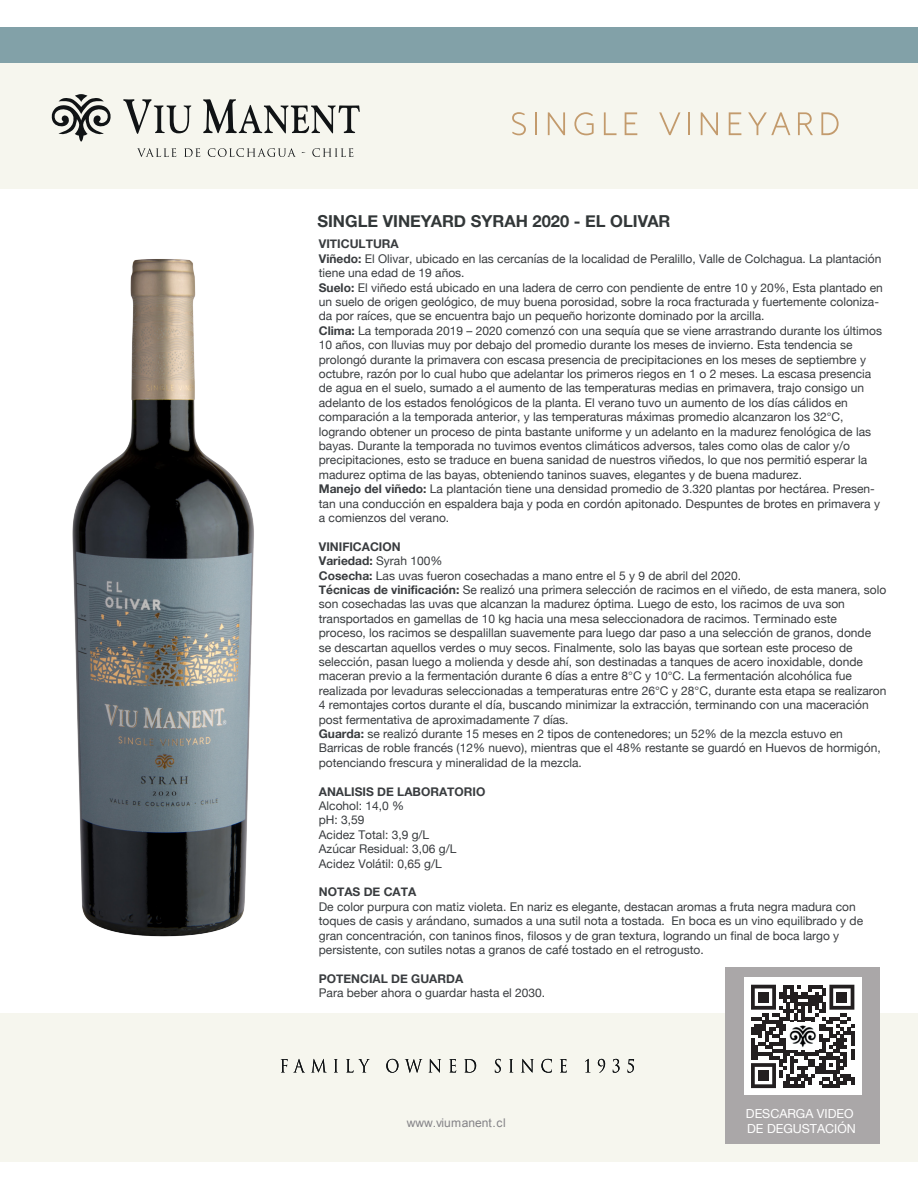
<style>
.page{position:relative;width:918px;height:1188px;background:#fff}
.page>*{position:absolute;margin:0;border:0;box-sizing:border-box;transform-origin:0 0}
.t1{font:700 16.5px "Helvetica Neue";color:#323738}
.t2{font:12.45px/15px "Helvetica Neue";color:#fff}
.t3{font:12px/14.4px "Helvetica Neue";color:#393c3f}
.t4{font:700 12px "Helvetica Neue";color:#393c3f}
.t5{font:12px "Arial";color:#848387}
.s1{font-weight:700}
</style>
<div class="page">
<img style="left:72px;top:259px;width:182px;height:678px">
<div style="left:0;top:64px;width:918px;height:125px;background:#f6f6ee"></div>
<div style="left:0;top:1013px;width:918px;height:148px;background:#f6f6ee"></div>
<svg style="left:51px;top:94px;width:60px;height:48px"></svg>
<svg style="left:123px;top:99px;width:68px;height:35px"></svg>
<svg style="left:203px;top:99px;width:157px;height:34px"></svg>
<svg style="left:137px;top:148px;width:39px;height:9px"></svg>
<svg style="left:184px;top:148px;width:16px;height:9px"></svg>
<svg style="left:208px;top:148px;width:88px;height:9px"></svg>
<svg style="left:312px;top:148px;width:41px;height:9px"></svg>
<svg style="left:281px;top:1059px;width:23px;height:13px"></svg>
<svg style="left:312px;top:1059px;width:14px;height:13px"></svg>
<svg style="left:334px;top:1059px;width:4px;height:13px"></svg>
<svg style="left:346px;top:1059px;width:24px;height:14px"></svg>
<svg style="left:386px;top:1059px;width:12px;height:14px"></svg>
<svg style="left:405px;top:1059px;width:17px;height:14px"></svg>
<svg style="left:429px;top:1059px;width:12px;height:14px"></svg>
<svg style="left:449px;top:1059px;width:7px;height:14px"></svg>
<svg style="left:464px;top:1059px;width:12px;height:14px"></svg>
<svg style="left:495px;top:1059px;width:6px;height:14px"></svg>
<svg style="left:509px;top:1059px;width:4px;height:13px"></svg>
<svg style="left:521px;top:1059px;width:13px;height:14px"></svg>
<svg style="left:541px;top:1059px;width:11px;height:14px"></svg>
<svg style="left:560px;top:1059px;width:7px;height:14px"></svg>
<svg style="left:585px;top:1059px;width:4px;height:13px"></svg>
<svg style="left:598px;top:1059px;width:7px;height:14px"></svg>
<svg style="left:613px;top:1059px;width:7px;height:14px"></svg>
<svg style="left:628px;top:1059px;width:6px;height:14px"></svg>
<div style="left:1px;top:27px;width:917px;height:36px;background:#82a1a8"></div>
<svg style="left:512px;top:112px;width:14px;height:23px"></svg>
<hr style="left:535px;top:112px;width:2px;height:23px;background:#c39b6d">
<svg style="left:548px;top:112px;width:17px;height:23px"></svg>
<svg style="left:574px;top:112px;width:20px;height:23px"></svg>
<svg style="left:604px;top:112px;width:13px;height:23px"></svg>
<svg style="left:625px;top:112px;width:12px;height:23px"></svg>
<svg style="left:659px;top:112px;width:21px;height:23px"></svg>
<hr style="left:688px;top:112px;width:2px;height:23px;background:#c39b6d">
<svg style="left:701px;top:112px;width:17px;height:23px"></svg>
<svg style="left:729px;top:112px;width:12px;height:23px"></svg>
<svg style="left:748px;top:112px;width:42px;height:23px"></svg>
<svg style="left:798px;top:112px;width:15px;height:23px"></svg>
<svg style="left:821px;top:112px;width:18px;height:23px"></svg>
<div style="left:726px;top:967px;width:154px;height:176px;background:#aaa7a8"></div>
<div style="left:744px;top:978px;width:118px;height:117px;background:#fff"></div>
<svg style="left:751px;top:985px;width:103px;height:103px"></svg>
<div style="left:758px;top:992px;width:11px;height:11px;background:#231f20"></div>
<div style="left:837px;top:992px;width:10px;height:11px;background:#231f20"></div>
<div style="left:758px;top:1070px;width:11px;height:11px;background:#231f20"></div>
<img style="left:787px;top:1023px;width:32px;height:27px">
<h1 class="t1" style="left:317px;top:208px;width:355px">SINGLE VINEYARD SYRAH 2020 - EL OLIVAR</h1>
<p class="t3" style="left:319px;top:238px;width:566px"><span class="s1">VITICULTURA<br>Viñedo:</span> El Olivar, ubicado en las cercanías de la localidad de Peralillo, Valle de Colchagua. La plantación tiene una edad de 19 años.<br><span class="s1">Suelo:</span> El viñedo está ubicado en una ladera de cerro con pendiente de entre 10 y 20%, Esta plantado en un suelo de origen geológico, de muy buena porosidad, sobre la roca fracturada y fuertemente coloniza&shy;da por raíces, que se encuentra bajo un pequeño horizonte dominado por la arcilla.<br><span class="s1">Clima:</span> La temporada 2019 – 2020 comenzó con una sequía que se viene arrastrando durante los últimos 10 años, con lluvias muy por debajo del promedio durante los meses de invierno. Esta tendencia se prolongó durante la primavera con escasa presencia de precipitaciones en los meses de septiembre y octubre, razón por lo cual hubo que adelantar los primeros riegos en 1 o 2 meses. La escasa presencia de agua en el suelo, sumado a el aumento de las temperaturas medias en primavera, trajo consigo un adelanto de los estados fenológicos de la planta. El verano tuvo un aumento de los días cálidos en comparación a la temporada anterior, y las temperaturas máximas promedio alcanzaron los 32°C, logrando obtener un proceso de pinta bastante uniforme y un adelanto en la madurez fenológica de las bayas. Durante la temporada no tuvimos eventos climáticos adversos, tales como olas de calor y/o precipitaciones, esto se traduce en buena sanidad de nuestros viñedos, lo que nos permitió esperar la madurez optima de las bayas, obteniendo taninos suaves, elegantes y de buena madurez.<br><span class="s1">Manejo del viñedo:</span> La plantación tiene una densidad promedio de 3.320 plantas por hectárea. Presen&shy;tan una conducción en espaldera baja y poda en cordón apitonado. Despuntes de brotes en primavera y a comienzos del verano.</p>
<p class="t3" style="left:319px;top:540px;width:569px"><span class="s1">VINIFICACION<br>Variedad:</span> Syrah 100%<br><span class="s1">Cosecha:</span> Las uvas fueron cosechadas a mano entre el 5 y 9 de abril del 2020.<br><span class="s1">Técnicas de vinificación:</span> Se realizó una primera selección de racimos en el viñedo, de esta manera, solo son cosechadas las uvas que alcanzan la madurez óptima. Luego de esto, los racimos de uva son transportados en gamellas de 10 kg hacia una mesa seleccionadora de racimos. Terminado este proceso, los racimos se despalillan suavemente para luego dar paso a una selección de granos, donde se descartan aquellos verdes o muy secos. Finalmente, solo las bayas que sortean este proceso de selección, pasan luego a molienda y desde ahí, son destinadas a tanques de acero inoxidable, donde maceran previo a la fermentación durante 6 días a entre 8°C y 10°C. La fermentación alcohólica fue realizada por levaduras seleccionadas a temperaturas entre 26°C y 28°C, durante esta etapa se realizaron 4 remontajes cortos durante el día, buscando minimizar la extracción, terminando con una maceración post fermentativa de aproximadamente 7 días.<br><span class="s1">Guarda:</span> se realizó durante 15 meses en 2 tipos de contenedores; un 52% de la mezcla estuvo en Barricas de roble francés (12% nuevo), mientras que el 48% restante se guardó en Huevos de hormigón, potenciando frescura y mineralidad de la mezcla.</p>
<p class="t4" style="left:319px;top:782px;width:168px">ANALISIS DE LABORATORIO</p>
<p class="t3" style="left:319px;top:799px;width:139px">Alcohol: 14,0 %<br>pH: 3,59<br>Acidez Total: 3,9 g/L<br>Azúcar Residual: 3,06 g/L<br>Acidez Volátil: 0,65 g/L</p>
<p class="t4" style="left:319px;top:883px;width:99px">NOTAS DE CATA</p>
<p class="t3" style="left:319px;top:900px;width:546px">De color purpura con matiz violeta. En nariz es elegante, destacan aromas a fruta negra madura con toques de casis y arándano, sumados a una sutil nota a tostada. En boca es un vino equilibrado y de gran concentración, con taninos finos, filosos y de gran textura, logrando un final de boca largo y persistente, con sutiles notas a granos de café tostado en el retrogusto.</p>
<p class="t4" style="left:319px;top:969px;width:146px">POTENCIAL DE GUARDA</p>
<p class="t3" style="left:319px;top:986px;width:228px">Para beber ahora o guardar hasta el 2030.</p>
<p class="t5" style="left:407px;top:1115px;width:101px">www.viumanent.cl</p>
<p class="t2" style="left:746px;top:1107px;width:112px">DESCARGA VIDEO<br>DE DEGUSTACIÓN</p>
</div>
